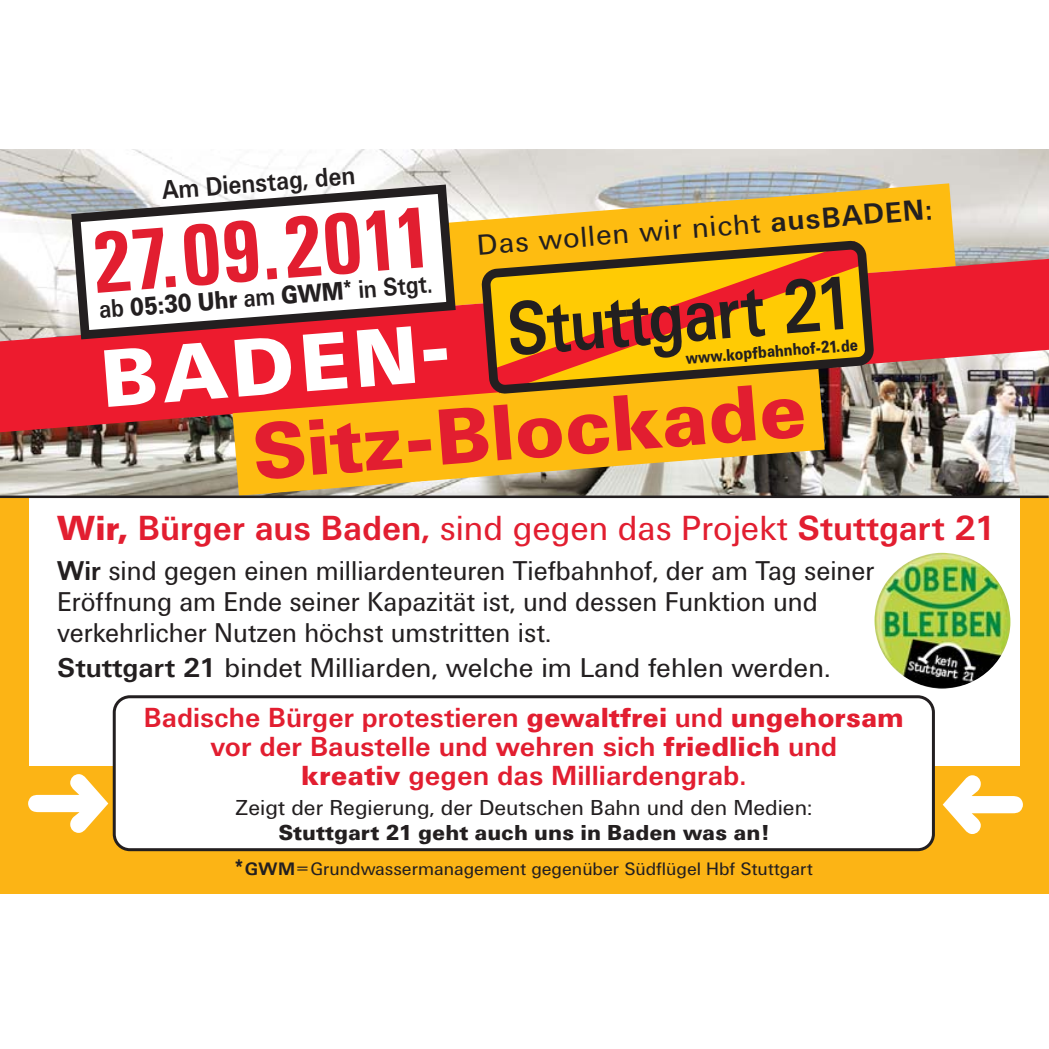
<style>
.page{position:relative;width:1049px;height:1049px;background:#fff}
.page>*{position:absolute;margin:0;border:0;box-sizing:border-box;transform-origin:0 0}
.t1{font:700 condensed 90px "Unitus T";color:#e21e30;scale:.95 1}
.t2{font:900 85px "Unitus T";color:#fff}
.t3{font:900 82.5px "Unitus T";color:#e21e30}
.t4{font:700 78.75px "Unitus T";color:#231f20;scale:.81 1}
.t5{font:700 36.25px "Unitus T";color:#e21e30}
.t6{font:30px "Unitus T";color:#231f20}
.t7{font:700 28.75px/28.8px "Unitus T";color:#e21e30;text-align:center}
.t8{font:28.25px/31.2px "Unitus T";color:#231f20;scale:.95 1}
.t9{font:28.25px "Unitus T";color:#231f20}
.t10{font:700 27.5px "Unitus T";color:#231f20;scale:.87 1}
.t11{font:900 26.5px "Unitus T";color:#231f20;scale:.85 1}
.t12{font:22.5px "Unitus T";color:#231f20}
.t13{font:900 22.5px "Unitus T";color:#231f20}
.t14{font:18.75px "Unitus T";color:#231f20}
.t15{font:900 17.75px "Unitus T";color:#231f20;scale:.8 1}
.s1{font-weight:700}
.s2{font-weight:900}
.s3{font-weight:400}
.s4{font-weight:900;font-size:26.5px}
</style>
<div class="page">
<div style="left:0;top:766px;width:1049px;height:128px;background:#fcb415"></div>
<div style="left:113px;top:695px;width:822px;height:156px;background:#fff"></div>
<img style="left:0;top:149px;width:1049px;height:346px">
<div style="left:1020px;top:497px;width:29px;height:397px;background:#fcb415"></div>
<div style="left:0;top:497px;width:28px;height:397px;background:#fcb415"></div>
<svg style="left:460px;top:183px;width:496px;height:72px;background:#e5c369"></svg>
<img style="left:0;top:255px;width:1049px;height:178px">
<svg style="left:233px;top:367px;width:592px;height:128px;background:#e79e34"></svg>
<svg style="left:463px;top:221px;width:428px;height:192px;background:#f29e1d"></svg>
<svg style="left:481px;top:240px;width:393px;height:154px;background:#da9013"></svg>
<svg style="left:67px;top:180px;width:393px;height:164px"></svg>
<hr style="left:0;top:495px;width:1049px;height:3px;background:#231f20">
<img style="left:874px;top:553px;width:136px;height:135px;border-radius:50%">
<p class="t10" style="left:161px;top:180px;width:224px;rotate:-4deg">Am Dienstag, den</p>
<p class="t6" style="left:476px;top:233px;width:458px;rotate:-4deg">Das wollen wir nicht <span class="s1">ausBADEN:</span></p>
<h1 class="t1" style="left:90px;top:231px;width:361px;rotate:-4deg">27.09.2011</h1>
<h3 class="t4" style="left:505px;top:301px;width:432px;rotate:-4deg">Stuttgart 21</h3>
<p class="t11" style="left:99px;top:299px;width:394px;rotate:-4deg"><span class="s1">ab</span> 05:30 Uhr <span class="s1">am</span> GWM* <span class="s1">in Stgt.</span></p>
<h2 class="t2" style="left:99px;top:348px;width:368px;rotate:-4deg">BADEN-</h2>
<p class="t15" style="left:685px;top:351px;width:217px;rotate:-4deg">www.kopfbahnhof-21.de</p>
<h3 class="t3" style="left:250px;top:421px;width:557px;rotate:-4deg">Sitz-Blockade</h3>
<p class="t5" style="left:57px;top:515px;width:940px"><span class="s2">Wir,</span> Bürger aus Baden, <span class="s3">sind gegen das Projekt</span> Stuttgart 21</p>
<p class="t8" style="left:57px;top:557px;width:862px"><span class="s1">Wir</span> sind gegen einen milliardenteuren Tiefbahnhof, der am Tag seiner<br>Eröffnung am Ende seiner Kapazität ist, und dessen Funktion und verkehrlicher Nutzen höchst umstritten ist.</p>
<p class="t9" style="left:57px;top:658px;width:775px"><span class="s1">Stuttgart 21</span> bindet Milliarden, welche im Land fehlen werden.</p>
<p class="t7" style="left:144px;top:706px;width:761px">Badische Bürger protestieren <span class="s2">gewaltfrei</span> und <span class="s2">ungehorsam </span>vor der Baustelle und wehren sich <span class="s2">friedlich</span> und<br><span class="s2">kreativ</span> gegen das Milliardengrab.</p>
<p class="t12" style="left:235px;top:800px;width:579px">Zeigt der Regierung, der Deutschen Bahn und den Medien:</p>
<p class="t13" style="left:278px;top:824px;width:492px">Stuttgart 21 geht auch uns in Baden was an!</p>
<p class="t14" style="left:235px;top:862px;width:579px"><span class="s4">*</span><span class="s1">GWM</span>=Grundwassermanagement gegenüber Südflügel Hbf Stuttgart</p>
</div>
